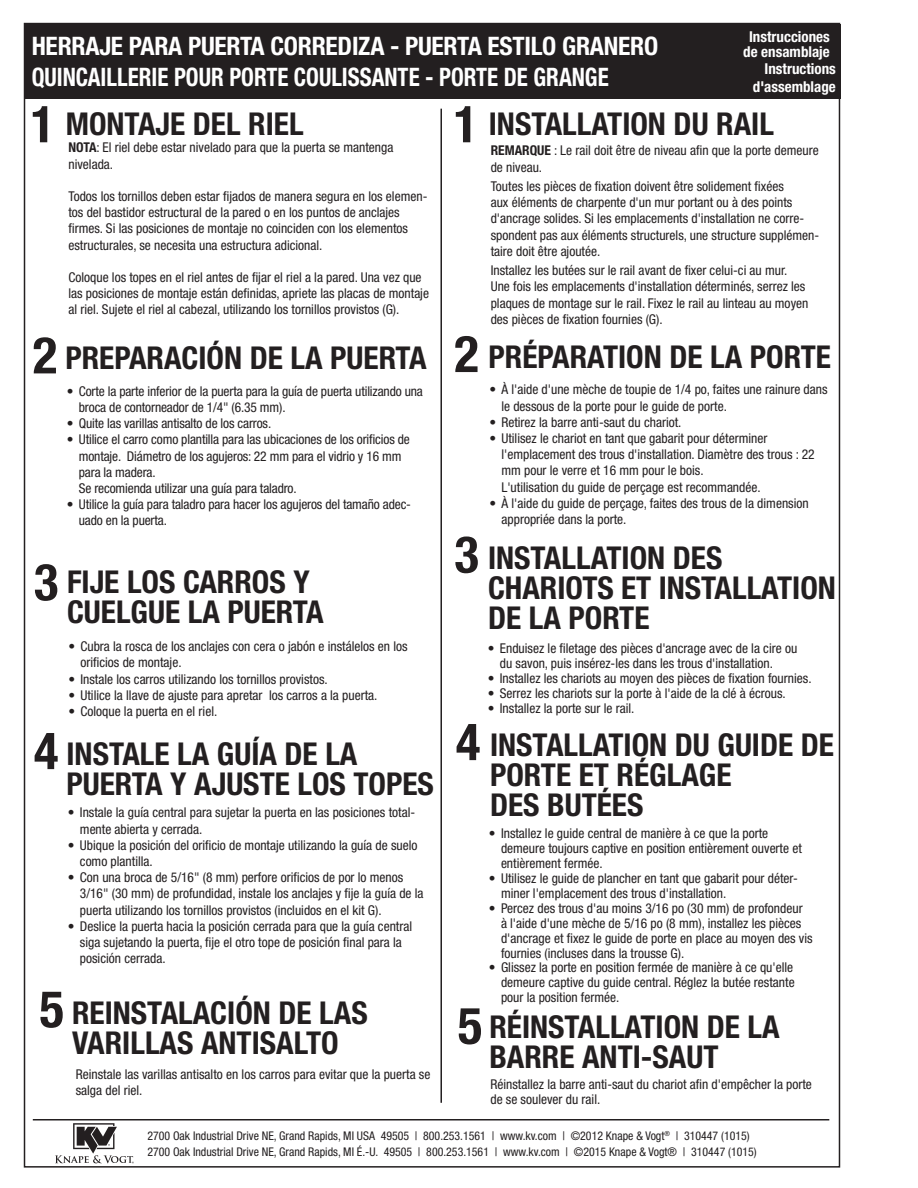
<style>
.page{position:relative;width:918px;height:1188px;background:#fff}
.page>*{position:absolute;margin:0;border:0;box-sizing:border-box;transform-origin:0 0}
.t1{font:700 condensed 51px "Helvetica Neue";color:#231f20}
.t2{font:700 condensed 31.5px/30px "Helvetica Neue";color:#231f20}
.t3{font:700 condensed 25.5px/31.5px "Helvetica Neue";letter-spacing:-.01em;color:#fff}
.t4{font:700 condensed 15px/15px "Helvetica Neue";color:#fff;text-align:center}
.t5{font:condensed 13.5px/16.2px "Helvetica Neue";color:#231f20}
.t6{font:condensed 12px/16.5px "Helvetica Neue";color:#231f20}
.s1{font-size:51px}
.s2{font-weight:700}
</style>
<div class="page">
<div style="left:24px;top:24px;width:816px;height:75px;background:#231f20"></div>
<hr style="left:440px;top:109px;width:2px;height:994px;background:#231f20">
<hr style="left:33px;top:1119px;width:796px;height:1px;background:#231f20">
<svg style="left:55px;top:1123px;width:79px;height:40px"></svg>
<h3 class="t3" style="left:32px;top:30px;width:628px">HERRAJE PARA PUERTA CORREDIZA - PUERTA ESTILO GRANERO<br>QUINCAILLERIE POUR PORTE COULISSANTE - PORTE DE GRANGE</h3>
<p class="t4" style="left:743px;top:29px;width:88px">Instrucciones de ensamblaje</p>
<p class="t4" style="left:753px;top:60px;width:85px;line-height:18px;text-align:right">Instructions d'assemblage</p>
<h2 class="t2" style="left:31px;top:109px;width:274px"><span class="s1">1</span> MONTAJE DEL RIEL</h2>
<h2 class="t2" style="left:454px;top:109px;width:322px"><span class="s1">1</span> INSTALLATION DU RAIL</h2>
<p class="t5" style="left:68px;top:139px;width:326px"><span class="s2">NOTA</span>: El riel debe estar nivelado para que la puerta se mantenga nivelada.</p>
<p class="t5" style="left:68px;top:188px;width:360px">Todos los tornillos deben estar fijados de manera segura en los elemen&shy;tos del bastidor estructural de la pared o en los puntos de anclajes firmes. Si las posiciones de montaje no coinciden con los elementos estructurales, se necesita una estructura adicional.</p>
<p class="t5" style="left:68px;top:269px;width:362px">Coloque los topes en el riel antes de fijar el riel a la pared. Una vez que las posiciones de montaje están definidas, apriete las placas de montaje al riel. Sujete el riel al cabezal, utilizando los tornillos provistos (G).</p>
<p class="t5" style="left:491px;top:142px;width:330px"><span class="s2">REMARQUE</span> : Le rail doit être de niveau afin que la porte demeure de niveau.</p>
<p class="t5" style="left:491px;top:178px;width:330px">Toutes les pièces de fixation doivent être solidement fixées<br>aux éléments de charpente d'un mur portant ou à des points d'ancrage solides. Si les emplacements d'installation ne corre&shy;spondent pas aux éléments structurels, une structure supplémen&shy;taire doit être ajoutée.</p>
<p class="t5" style="left:491px;top:262px;width:319px">Installez les butées sur le rail avant de fixer celui-ci au mur.<br>Une fois les emplacements d'installation déterminés, serrez les plaques de montage sur le rail. Fixez le rail au linteau au moyen des pièces de fixation fournies (G).</p>
<h1 class="t1" style="left:33px;top:324px;width:26px">2</h1>
<h2 class="t2" style="left:65px;top:342px;width:363px">PREPARACIÓN DE LA PUERTA</h2>
<p class="t5" style="left:79px;top:383px;width:346px;text-indent:-12px">• Corte la parte inferior de la puerta para la guía de puerta utilizando una broca de contorneador de 1/4" (6.35 mm).</p>
<p class="t5" style="left:67px;top:415px;width:206px">• Quite las varillas antisalto de los carros.</p>
<p class="t5" style="left:79px;top:431px;width:333px;text-indent:-12px">• Utilice el carro como plantilla para las ubicaciones de los orificios de montaje. Diámetro de los agujeros: 22 mm para el vidrio y 16 mm para la madera.<br>Se recomienda utilizar una guía para taladro.</p>
<p class="t5" style="left:79px;top:496px;width:334px;text-indent:-12px">• Utilice la guía para taladro para hacer los agujeros del tamaño adec&shy;uado en la puerta.</p>
<h1 class="t1" style="left:34px;top:551px;width:26px">3</h1>
<h1 class="t1" style="left:34px;top:720px;width:26px">4</h1>
<h2 class="t2" style="left:67px;top:567px;width:258px">FIJE LOS CARROS Y<br>CUELGUE LA PUERTA</h2>
<p class="t5" style="left:80px;top:638px;width:329px;text-indent:-12px">• Cubra la rosca de los anclajes con cera o jabón e instálelos en los orificios de montaje.</p>
<p class="t5" style="left:68px;top:671px;width:261px">• Instale los carros utilizando los tornillos provistos.</p>
<p class="t5" style="left:68px;top:687px;width:310px">• Utilice la llave de ajuste para apretar los carros a la puerta.</p>
<p class="t5" style="left:68px;top:703px;width:150px">• Coloque la puerta en el riel.</p>
<h2 class="t2" style="left:66px;top:738px;width:369px">INSTALE LA GUÍA DE LA<br>PUERTA Y AJUSTE LOS TOPES</h2>
<p class="t5" style="left:80px;top:804px;width:337px;text-indent:-12px">• Instale la guía central para sujetar la puerta en las posiciones total&shy;mente abierta y cerrada.</p>
<p class="t5" style="left:80px;top:837px;width:339px;text-indent:-12px">• Ubique la posición del orificio de montaje utilizando la guía de suelo como plantilla.</p>
<p class="t5" style="left:80px;top:869px;width:345px;text-indent:-12px">• Con una broca de 5/16" (8 mm) perfore orificios de por lo menos<br>3/16" (30 mm) de profundidad, instale los anclajes y fije la guía de la puerta utilizando los tornillos provistos (incluidos en el kit G).</p>
<p class="t5" style="left:80px;top:918px;width:334px;text-indent:-12px">• Deslice la puerta hacia la posición cerrada para que la guía central siga sujetando la puerta, fije el otro tope de posición final para la posición cerrada.</p>
<h1 class="t1" style="left:40px;top:978px;width:26px">5</h1>
<h2 class="t2" style="left:72px;top:997px;width:297px">REINSTALACIÓN DE LAS<br>VARILLAS ANTISALTO</h2>
<p class="t5" style="left:76px;top:1066px;width:356px">Reinstale las varillas antisalto en los carros para evitar que la puerta se salga del riel.</p>
<h1 class="t1" style="left:454px;top:323px;width:26px">2</h1>
<h1 class="t1" style="left:454px;top:524px;width:26px">3</h1>
<h1 class="t1" style="left:456px;top:711px;width:26px">4</h1>
<h2 class="t2" style="left:489px;top:342px;width:344px">PRÉPARATION DE LA PORTE</h2>
<p class="t5" style="left:501px;top:381px;width:328px;text-indent:-12px">• À l'aide d'une mèche de toupie de 1/4 po, faites une rainure dans le dessous de la porte pour le guide de porte.</p>
<p class="t5" style="left:489px;top:414px;width:194px">• Retirez la barre anti-saut du chariot.</p>
<p class="t5" style="left:501px;top:430px;width:315px;text-indent:-12px">• Utilisez le chariot en tant que gabarit pour déterminer l'emplacement des trous d'installation. Diamètre des trous : 22 mm pour le verre et 16 mm pour le bois.<br>L'utilisation du guide de perçage est recommandée.</p>
<p class="t5" style="left:501px;top:495px;width:309px;text-indent:-12px">• À l'aide du guide de perçage, faites des trous de la dimension appropriée dans la porte.</p>
<h2 class="t2" style="left:488px;top:542px;width:349px">INSTALLATION DES<br>CHARIOTS ET INSTALLATION<br>DE LA PORTE</h2>
<p class="t5" style="left:500px;top:641px;width:299px;line-height:15px;text-indent:-12px">• Enduisez le filetage des pièces d'ancrage avec de la cire ou du savon, puis insérez-les dans les trous d'installation.</p>
<p class="t5" style="left:488px;top:670px;width:325px">• Installez les chariots au moyen des pièces de fixation fournies.</p>
<p class="t5" style="left:488px;top:685px;width:299px">• Serrez les chariots sur la porte à l'aide de la clé à écrous.</p>
<p class="t5" style="left:488px;top:700px;width:148px">• Installez la porte sur le rail.</p>
<h2 class="t2" style="left:490px;top:729px;width:346px">INSTALLATION DU GUIDE DE<br>PORTE ET RÉGLAGE<br>DES BUTÉES</h2>
<p class="t5" style="left:501px;top:825px;width:302px;line-height:15px;text-indent:-12px">• Installez le guide central de manière à ce que la porte demeure toujours captive en position entièrement ouverte et entièrement fermée.</p>
<p class="t5" style="left:501px;top:870px;width:298px;line-height:15px;text-indent:-12px">• Utilisez le guide de plancher en tant que gabarit pour déter&shy;miner l'emplacement des trous d'installation.</p>
<p class="t5" style="left:501px;top:900px;width:313px;line-height:15px;text-indent:-12px">• Percez des trous d'au moins 3/16 po (30 mm) de profondeur<br>à l'aide d'une mèche de 5/16 po (8 mm), installez les pièces d'ancrage et fixez le guide de porte en place au moyen des vis fournies (incluses dans la trousse G).</p>
<p class="t5" style="left:501px;top:960px;width:295px;line-height:15px;text-align:justify;text-indent:-12px">• Glissez la porte en position fermée de manière à ce qu'elle demeure captive du guide central. Réglez la butée restante pour la position fermée.</p>
<h1 class="t1" style="left:458px;top:995px;width:26px">5</h1>
<h2 class="t2" style="left:489px;top:1011px;width:292px">RÉINSTALLATION DE LA<br>BARRE ANTI-SAUT</h2>
<p class="t5" style="left:490px;top:1077px;width:323px;line-height:15px">Réinstallez la barre anti-saut du chariot afin d'empêcher la porte de se soulever du rail.</p>
<p class="t6" style="left:147px;top:1127px;width:611px">2700 Oak Industrial Drive NE, Grand Rapids, MI USA 49505 | 800.253.1561 | www.kv.com | ©2012 Knape &amp; Vogt<sup>®</sup> | 310447 (1015)<br>2700 Oak Industrial Drive NE, Grand Rapids, MI É.-U. 49505 | 800.253.1561 | www.kv.com | ©2015 Knape &amp; Vogt® | 310447 (1015)</p>
</div>
